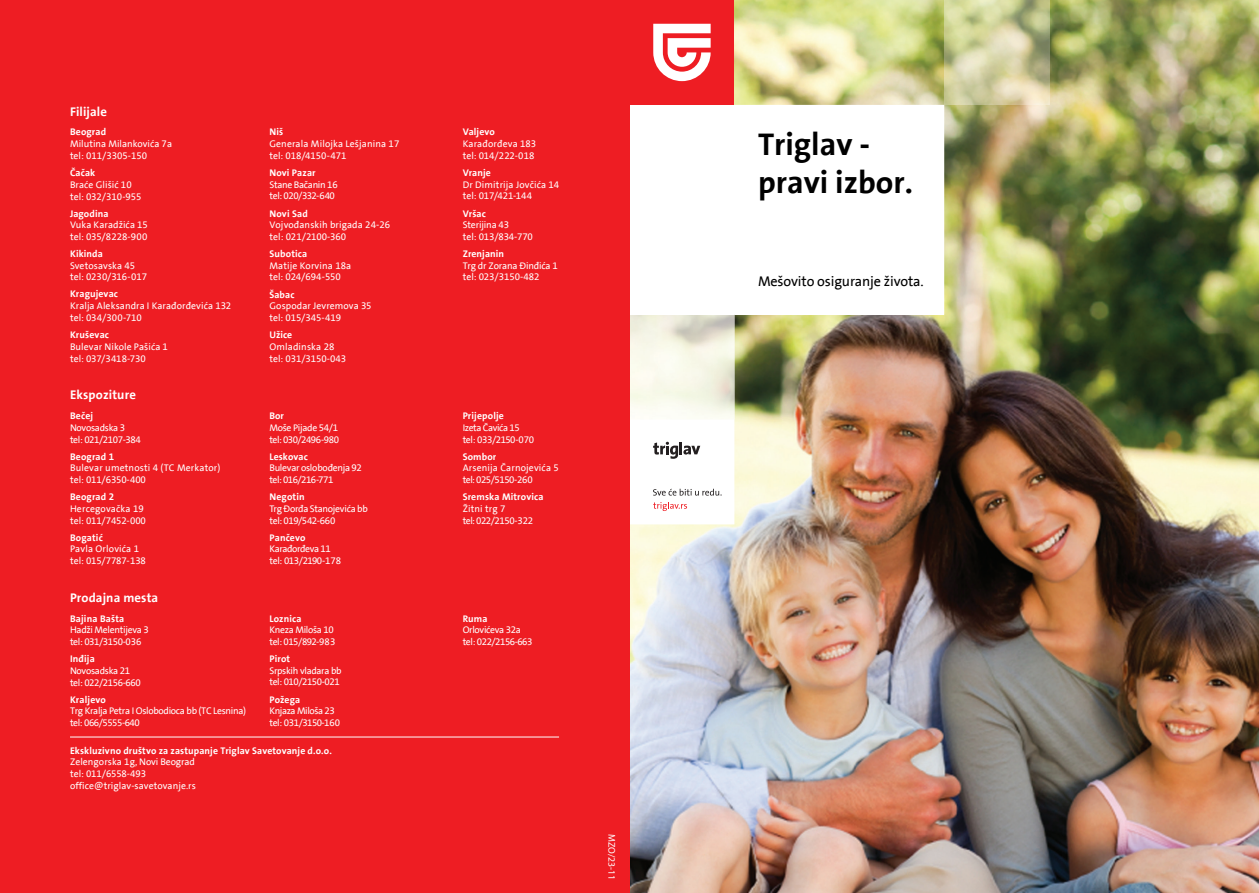
<style>
.page{position:relative;width:1259px;height:893px;background:#fff}
.page>*{position:absolute;margin:0;border:0;box-sizing:border-box;transform-origin:0 0}
.t1{font:700 31.8px/38.1px "Triglav The Sans";color:#000}
.t2{font:14.25px "Triglav The Sans";letter-spacing:-.01em;color:#000}
.t3{font:700 12.75px "Triglav The Sans";letter-spacing:.01em;color:#fff}
.t4{font:9.75px/11.7px "Triglav The Sans";letter-spacing:-.01em;color:#fff}
.t5{font:9.75px/11.7px "Triglav The Sans";letter-spacing:-.03em;color:#fff}
.t6{font:700 9.75px "Triglav The Sans";letter-spacing:.015em;color:#fff}
.t7{font:9.75px/11.7px "Triglav The Sans";letter-spacing:.01em;color:#fff}
.t8{font:9.75px/11.7px "Triglav The Sans";letter-spacing:.015em;color:#fff}
.t9{font:9.75px/11.7px "Triglav The Sans";letter-spacing:-.04em;color:#fff}
.t10{font:9.75px "Myriad Pro";color:#fff}
</style>
<div class="page">
<img style="left:629px;top:0;width:630px;height:893px">
<div style="left:629px;top:105px;width:315px;height:210px;background:#fff"></div>
<div style="left:629px;top:420px;width:105px;height:104px;background:#fff"></div>
<svg style="left:653px;top:489px;width:68px;height:7px"></svg>
<svg style="left:653px;top:502px;width:34px;height:9px"></svg>
<svg style="left:653px;top:442px;width:47px;height:17px"></svg>
<img style="left:629px;top:315px;width:105px;height:105px">
<img style="left:944px;top:0;width:105px;height:105px">
<div style="left:629px;top:0;width:105px;height:105px;background:#ee1d23"></div>
<svg style="left:653px;top:24px;width:57px;height:57px"></svg>
<div style="left:0;top:0;width:629px;height:893px;background:#ee1d23"></div>
<hr style="left:70px;top:737px;width:489px;height:1px;background:#fff">
<h3 class="t3" style="left:70px;top:104px;width:38px">Filijale</h3>
<p class="t6" style="left:70px;top:127px;width:38px">Beograd</p>
<p class="t4" style="left:70px;top:138px;width:104px">Milutina Milankovića 7a tel: 011/3305-150</p>
<p class="t6" style="left:269px;top:127px;width:15px">Niš</p>
<p class="t7" style="left:269px;top:138px;width:131px">Generala Milojka Lešjanina 17 tel: 018/4150-471</p>
<p class="t6" style="left:70px;top:167px;width:27px">Čačak</p>
<p class="t4" style="left:70px;top:179px;width:73px">Braće Glišić 10 tel: 032/310-955</p>
<p class="t6" style="left:269px;top:167px;width:48px">Novi Pazar</p>
<p class="t5" style="left:269px;top:179px;width:70px">Stane Bačanin 16 tel: 020/332-640</p>
<p class="t6" style="left:70px;top:208px;width:40px">Jagodina</p>
<p class="t4" style="left:70px;top:219px;width:79px">Vuka Karadžića 15 tel: 035/8228-900</p>
<p class="t6" style="left:269px;top:208px;width:40px">Novi Sad</p>
<p class="t7" style="left:269px;top:219px;width:122px">Vojvođanskih brigada 24-26 tel: 021/2100-360</p>
<p class="t6" style="left:70px;top:248px;width:34px">Kikinda</p>
<p class="t4" style="left:70px;top:260px;width:79px">Svetosavska 45 tel: 0230/316-017</p>
<p class="t6" style="left:269px;top:248px;width:39px">Subotica</p>
<p class="t7" style="left:269px;top:260px;width:83px">Matije Korvina 18a tel: 024/694-550</p>
<p class="t6" style="left:70px;top:289px;width:50px">Kragujevac</p>
<p class="t7" style="left:70px;top:300px;width:163px">Kralja Aleksandra I Karađorđevića 132 tel: 034/300-710</p>
<p class="t6" style="left:269px;top:289px;width:27px">Šabac</p>
<p class="t7" style="left:269px;top:301px;width:104px">Gospodar Jevremova 35 tel: 015/345-419</p>
<p class="t6" style="left:70px;top:329px;width:41px">Kruševac</p>
<p class="t4" style="left:70px;top:341px;width:99px">Bulevar Nikole Pašića 1 tel: 037/3418-730</p>
<p class="t6" style="left:269px;top:329px;width:24px">Užice</p>
<p class="t8" style="left:269px;top:341px;width:78px">Omladinska 28 tel: 031/3150-043</p>
<h3 class="t3" style="left:70px;top:388px;width:67px">Ekspoziture</h3>
<p class="t6" style="left:70px;top:410px;width:25px">Bečej</p>
<p class="t5" style="left:70px;top:422px;width:72px">Novosadska 3<br>tel: 021/2107-384</p>
<p class="t6" style="left:269px;top:410px;width:16px">Bor</p>
<p class="t5" style="left:269px;top:422px;width:71px">Moše Pijade 54/1 tel: 030/2496-980</p>
<p class="t6" style="left:70px;top:451px;width:46px">Beograd 1</p>
<p class="t8" style="left:70px;top:462px;width:152px">Bulevar umetnosti 4 (TC Merkator) tel: 011/6350-400</p>
<p class="t6" style="left:269px;top:451px;width:40px">Leskovac</p>
<p class="t5" style="left:269px;top:462px;width:94px">Bulevar oslobođenja 92 tel: 016/216-771</p>
<p class="t6" style="left:70px;top:491px;width:46px">Beograd 2</p>
<p class="t8" style="left:70px;top:503px;width:77px">Hercegovačka 19 tel: 011/7452-000</p>
<p class="t6" style="left:269px;top:491px;width:37px">Negotin</p>
<p class="t4" style="left:269px;top:503px;width:100px">Trg Đorđa Stanojevića bb tel: 019/542-660</p>
<p class="t6" style="left:70px;top:532px;width:34px">Bogatić</p>
<p class="t8" style="left:70px;top:543px;width:77px">Pavla Orlovića 1 tel: 015/7787-138</p>
<p class="t6" style="left:269px;top:532px;width:38px">Pančevo</p>
<p class="t9" style="left:269px;top:543px;width:73px">Karađorđeva 11 tel: 013/2190-178</p>
<h3 class="t3" style="left:70px;top:590px;width:90px">Prodajna mesta</h3>
<p class="t6" style="left:70px;top:613px;width:56px">Bajina Bašta</p>
<p class="t5" style="left:70px;top:624px;width:80px">Hadži Melentijeva 3 tel: 031/3150-036</p>
<p class="t6" style="left:269px;top:613px;width:34px">Loznica</p>
<p class="t5" style="left:269px;top:624px;width:67px">Kneza Miloša 10 tel: 015/892-983</p>
<p class="t6" style="left:70px;top:653px;width:26px">Inđija</p>
<p class="t5" style="left:70px;top:665px;width:72px">Novosadska 21 tel: 022/2156-660</p>
<p class="t6" style="left:269px;top:653px;width:22px">Pirot</p>
<p class="t5" style="left:269px;top:665px;width:74px">Srpskih vladara bb tel: 010/2150-021</p>
<p class="t6" style="left:70px;top:694px;width:37px">Kraljevo</p>
<p class="t5" style="left:70px;top:705px;width:178px">Trg Kralja Petra I Oslobodioca bb (TC Lesnina) tel: 066/5555-640</p>
<p class="t6" style="left:269px;top:694px;width:32px">Požega</p>
<p class="t9" style="left:269px;top:705px;width:72px">Knjaza Miloša 23 tel: 031/3150-160</p>
<p class="t6" style="left:70px;top:745px;width:263px">Ekskluzivno društvo za zastupanje Triglav Savetovanje d.o.o.</p>
<p class="t4" style="left:70px;top:756px;width:127px">Zelengorska 1g, Novi Beograd tel: 011/6558-493 office@triglav-savetovanje.rs</p>
<p class="t6" style="left:463px;top:127px;width:34px">Valjevo</p>
<p class="t8" style="left:463px;top:138px;width:75px">Karađorđeva 183 tel: 014/222-018</p>
<p class="t6" style="left:463px;top:167px;width:30px">Vranje</p>
<p class="t7" style="left:463px;top:179px;width:98px">Dr Dimitrija Jovčića 14 tel: 017/421-144</p>
<p class="t6" style="left:463px;top:208px;width:25px">Vršac</p>
<p class="t4" style="left:463px;top:219px;width:72px">Sterijina 43<br>tel: 013/834-770</p>
<p class="t6" style="left:463px;top:248px;width:43px">Zrenjanin</p>
<p class="t4" style="left:463px;top:260px;width:97px">Trg dr Zorana Đinđića 1 tel: 023/3150-482</p>
<p class="t6" style="left:463px;top:410px;width:43px">Prijepolje</p>
<p class="t9" style="left:463px;top:422px;width:73px">Izeta Čavića 15 tel: 033/2150-070</p>
<p class="t6" style="left:463px;top:451px;width:35px">Sombor</p>
<p class="t8" style="left:463px;top:463px;width:98px">Arsenija Čarnojevića 5 tel: 025/5150-260</p>
<p class="t6" style="left:463px;top:491px;width:82px">Sremska Mitrovica</p>
<p class="t4" style="left:463px;top:503px;width:72px">Žitni trg 7<br>tel: 022/2150-322</p>
<p class="t6" style="left:463px;top:613px;width:26px">Ruma</p>
<p class="t5" style="left:463px;top:624px;width:71px">Orlovićeva 32a tel: 022/2156-663</p>
<p class="t10" style="left:618px;top:834px;width:48px;rotate:90deg">MZO/23-11</p>
<h1 class="t1" style="left:758px;top:125px;width:156px">Triglav - pravi izbor.</h1>
<h2 class="t2" style="left:758px;top:273px;width:167px">Mešovito osiguranje života.</h2>
</div>
